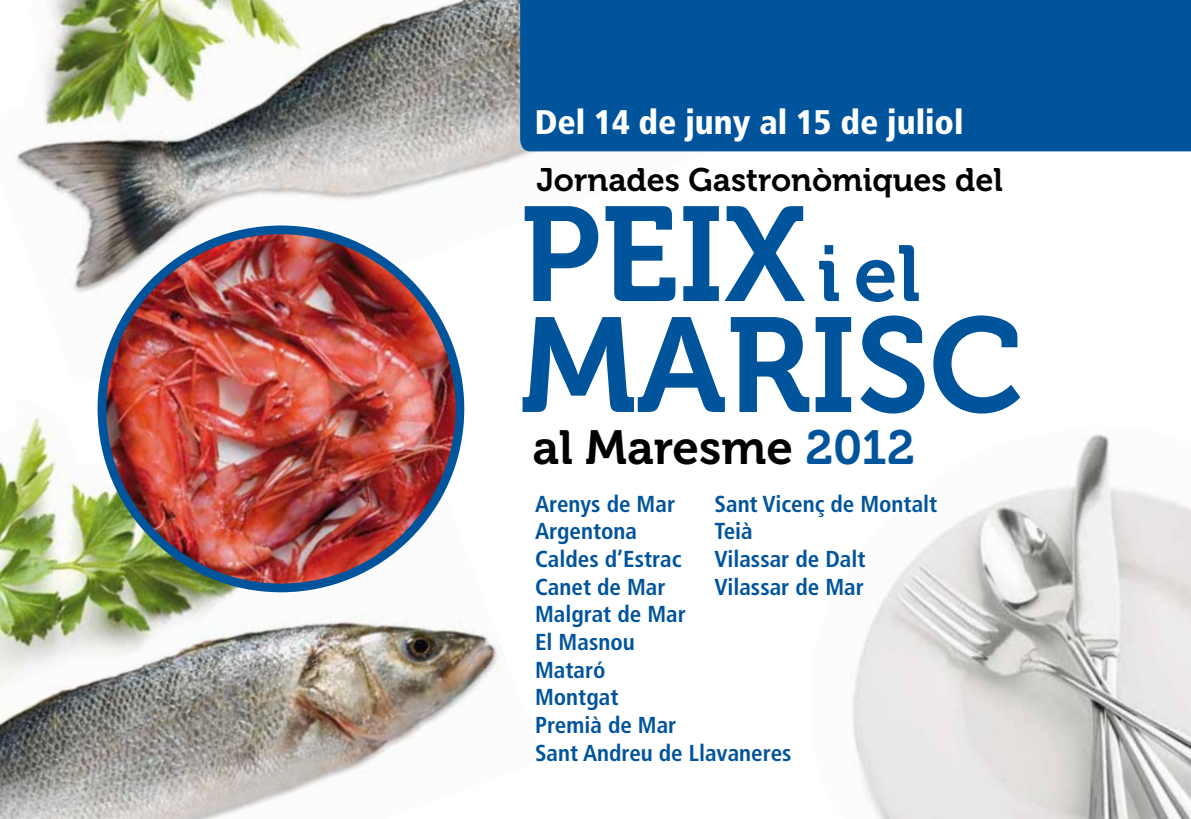
<style>
.page{position:relative;width:1191px;height:819px;background:#fff}
.page>*{position:absolute;margin:0;border:0;box-sizing:border-box;transform-origin:0 0}
.t1{font:133.53px "Museo 700";color:#00549b}
.t2{font:47.6px "Museo 700";color:#000}
.t3{font:900 condensed 34.12px "Frutiger";color:#fff}
.t4{font:32.38px "Museo 700";color:#000}
.t5{font:700 condensed 23.1px/27.7px "Frutiger";color:#00549b}
.s1{font-size:78.75px}
.s2{color:#00549b}
</style>
<div class="page">
<img style="left:852px;top:434px;width:339px;height:385px">
<img style="left:16px;top:0;width:848px;height:385px">
<div style="left:520px;top:0;width:671px;height:151px;background:#00549b"></div>
<img style="left:0;top:497px;width:501px;height:322px">
<img style="left:16px;top:0;width:315px;height:138px">
<img style="left:0;top:398px;width:266px;height:290px">
<img style="left:102px;top:230px;width:358px;height:358px;border-radius:179px">
<div style="left:98px;top:225px;width:366px;height:367px;border:9px solid #00549b;border-radius:50%"></div>
<h3 class="t3" style="left:535px;top:102px;width:430px">Del 14 de juny al 15 de juliol</h3>
<h3 class="t4" style="left:536px;top:161px;width:468px">Jornades Gastronòmiques del</h3>
<h1 class="t1" style="left:520px;top:180px;width:402px">PEIX <span class="s1">i el</span></h1>
<h1 class="t1" style="left:520px;top:291px;width:505px">MARISC</h1>
<h2 class="t2" style="left:532px;top:421px;width:384px">al Maresme <span class="s2">2012</span></h2>
<p class="t5" style="left:714px;top:489px;width:224px">Sant Vicenç de Montalt<br>Teià<br>Vilassar de Dalt<br>Vilassar de Mar</p>
<p class="t5" style="left:535px;top:489px;width:258px">Arenys de Mar<br>Argentona<br>Caldes d’Estrac<br>Canet de Mar<br>Malgrat de Mar<br>El Masnou<br>Mataró<br>Montgat<br>Premià de Mar<br>Sant Andreu de Llavaneres</p>
</div>
